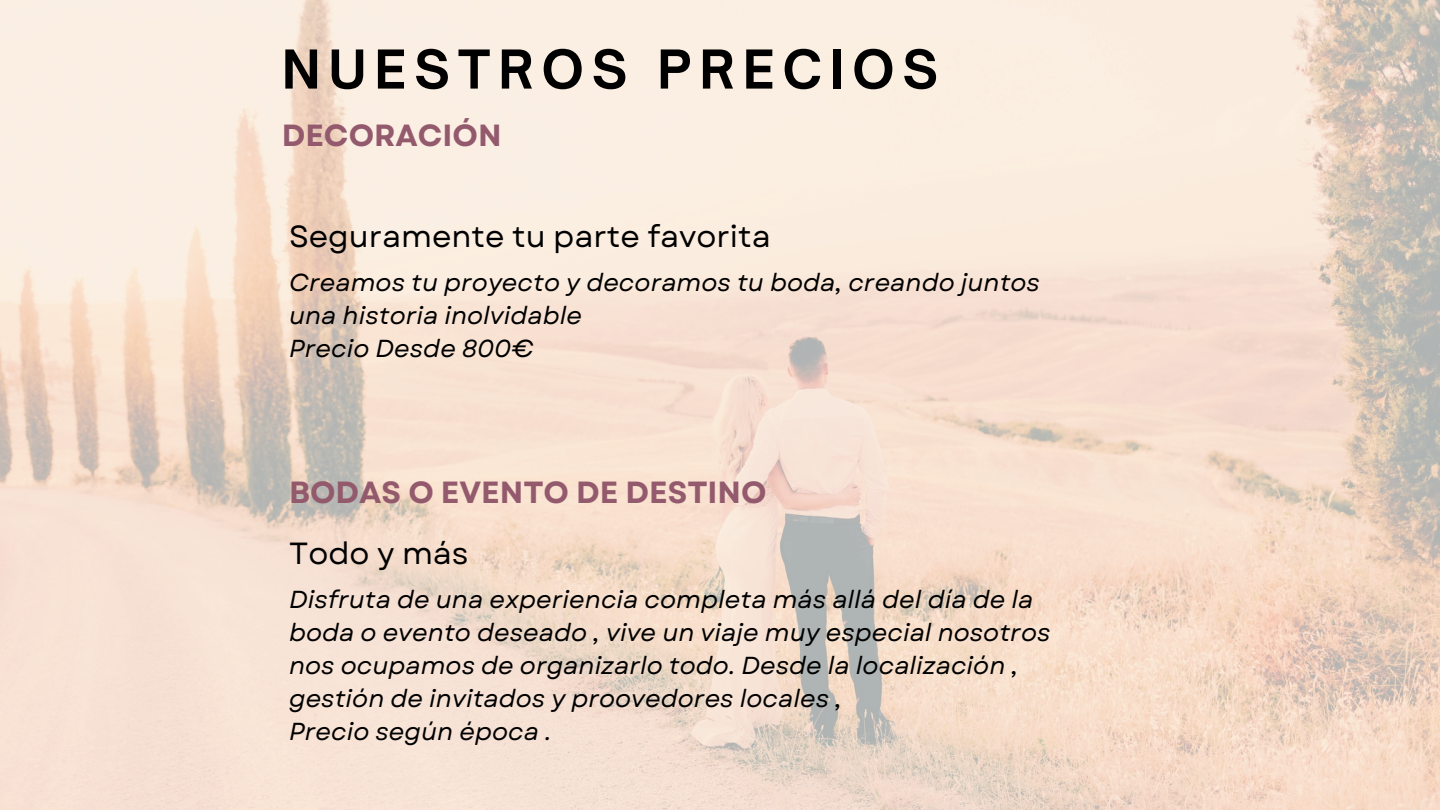
<style>
.page{position:relative;width:1440px;height:810px;background:#fff}
.page>*{position:absolute;margin:0;border:0;box-sizing:border-box;transform-origin:0 0}
.t1{font:700 51.2px "Open Sauce One";letter-spacing:.155em;color:#000}
.t2{font:700 30.6px/60.8px "Garet";color:#935a6d}
.t3{font:30.6px "Garet";color:#000}
.t4{font:italic 24.6px/33px "Garet";color:#000}
.s1{font-weight:400;color:#000}
</style>
<div class="page">
<img style="left:0;top:0;width:1440px;height:810px">
<p class="t1" style="left:282px;top:37px;width:658px">NUESTROS PRECIOS</p>
<p class="t2" style="left:282px;top:105px;width:221px">DECORACIÓN</p>
<p class="t3" style="left:289px;top:214px;width:483px">Seguramente tu parte favorita</p>
<p class="t4" style="left:289px;top:266px;width:752px">Creamos tu proyecto y decoramos tu boda, creando juntos una historia inolvidable<br>Precio Desde 800€</p>
<h1 class="t2" style="left:289px;top:462px;width:479px">BODAS O EVENTO DE DESTINO<br><span class="s1">Todo y más</span></h1>
<p class="t4" style="left:289px;top:583px;width:763px">Disfruta de una experiencia completa más allá del día de la boda o evento deseado , vive un viaje muy especial nosotros nos ocupamos de organizarlo todo. Desde la localización , gestión de invitados y proovedores locales ,<br>Precio según época .</p>
</div>
